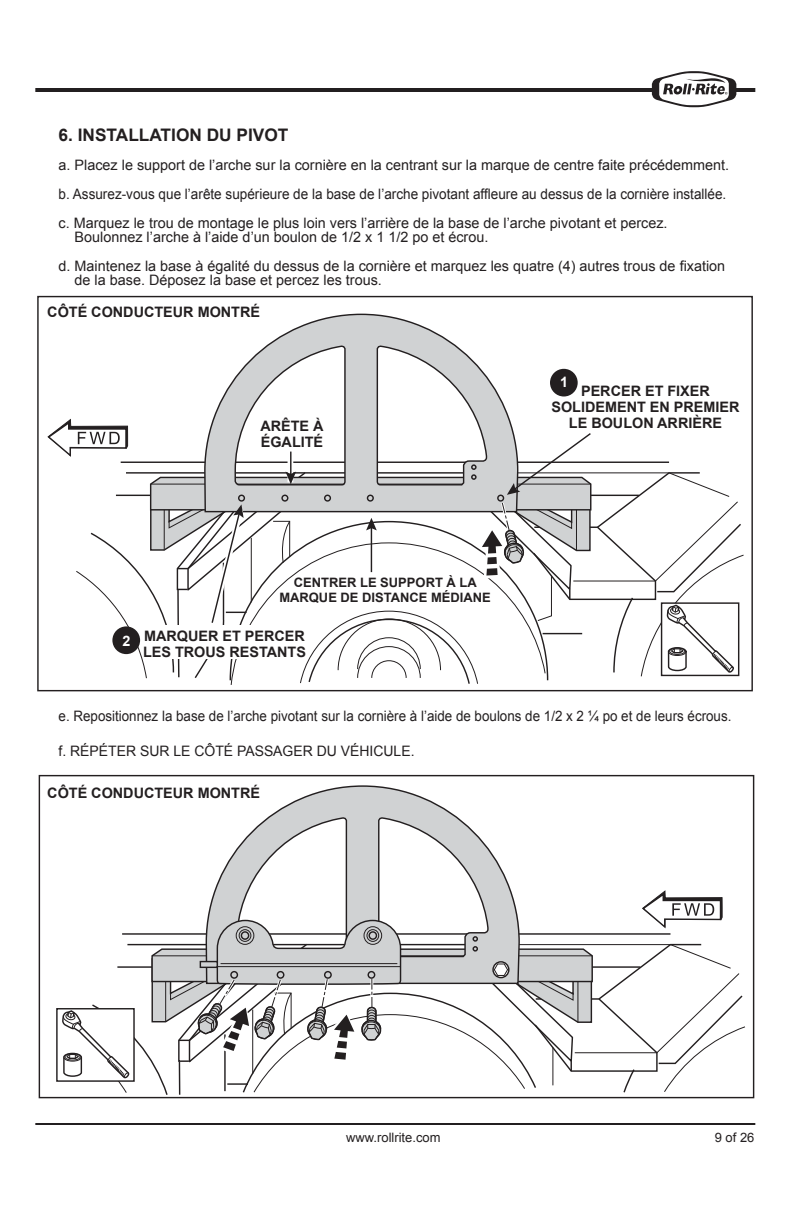
<style>
.page{position:relative;width:792px;height:1224px;background:#fff}
.page>*{position:absolute;margin:0;border:0;box-sizing:border-box;transform-origin:0 0}
.t1{font:700 17.2px "Arial";color:#231f20}
.t2{font:14.4px/28.8px "Arial";color:#231f20}
.t3{font:700 14.4px/15.8px "Arial";color:#231f20;text-align:center}
.t4{font:14.4px "Arial";color:#231f20;scale:.93 1}
.t5{font:700 14.4px "Arial";color:#fff}
.t6{font:700 13px/14.4px "Arial";color:#231f20;text-align:center}
.t7{font:13px "Arial";color:#231f20}
</style>
<div class="page">
<hr style="left:35px;top:88px;width:720px;height:4px;background:#231f20">
<svg style="left:652px;top:71px;width:84px;height:36px"></svg>
<hr style="left:35px;top:1123px;width:720px;height:2px;background:#231f20">
<svg style="left:213px;top:313px;width:297px;height:105px"></svg>
<div style="left:551px;top:370px;width:26px;height:25px;background:#231f20;border-radius:50%"></div>
<div style="left:550px;top:369px;width:28px;height:28px;border:2px solid #231f20;border-radius:50%"></div>
<svg style="left:214px;top:785px;width:297px;height:105px"></svg>
<div style="left:56px;top:1008px;width:79px;height:74px;background:#fff;border:1px solid #231f20"></div>
<svg style="left:61px;top:890px;width:685px;height:207px"></svg>
<svg style="left:47px;top:418px;width:697px;height:267px"></svg>
<div style="left:200px;top:961px;width:18px;height:7px;background:#d0d2d3;border:1px solid #231f20"></div>
<p class="t1" style="left:59px;top:124px;width:231px">6. INSTALLATION DU PIVOT</p>
<p class="t2" style="left:59px;top:151px;width:672px">a. Placez le support de l’arche sur la cornière en la centrant sur la marque de centre faite précédemment. b. Assurez-vous que l’arête supérieure de la base de l’arche pivotant affleure au dessus de la cornière installée. c. Marquez le trou de montage le plus loin vers l’arrière de la base de l’arche pivotant et percez.</p>
<p class="t2" style="left:59px;top:223px;width:668px;text-indent:16px">Boulonnez l’arche à l’aide d’un boulon de 1/2 x 1 1/2 po et écrou.<br>d. Maintenez la base à égalité du dessus de la cornière et marquez les quatre (4) autres trous de fixation</p>
<p class="t2" style="left:75px;top:266px;width:309px">de la base. Déposez la base et percez les trous.</p>
<p class="t3" style="left:47px;top:305px;width:214px">CÔTÉ CONDUCTEUR MONTRÉ</p>
<p class="t5" style="left:560px;top:373px;width:10px">1</p>
<p class="t3" style="left:552px;top:384px;width:190px">PERCER ET FIXER<br>SOLIDEMENT EN PREMIER</p>
<p class="t3" style="left:260px;top:418px;width:65px">ARÊTE À</p>
<p class="t3" style="left:569px;top:416px;width:155px">LE BOULON ARRIÈRE</p>
<p class="t3" style="left:261px;top:434px;width:64px">ÉGALITÉ</p>
<p class="t5" style="left:123px;top:631px;width:10px">2</p>
<p class="t6" style="left:279px;top:576px;width:213px">CENTRER LE SUPPORT À LA<br>MARQUE DE DISTANCE MÉDIANE</p>
<p class="t3" style="left:143px;top:629px;width:164px;text-align:left">MARQUER ET PERCER<br>LES TROUS RESTANTS</p>
<p class="t4" style="left:59px;top:707px;width:725px">e. Repositionnez la base de l’arche pivotant sur la cornière à l’aide de boulons de 1/2 x 2 ¼ po et de leurs écrous.</p>
<p class="t2" style="left:59px;top:736px;width:358px">f. RÉPÉTER SUR LE CÔTÉ PASSAGER DU VÉHICULE.</p>
<p class="t3" style="left:47px;top:786px;width:214px">CÔTÉ CONDUCTEUR MONTRÉ</p>
<p class="t7" style="left:346px;top:1129px;width:96px">www.rollrite.com</p>
<p class="t7" style="left:715px;top:1129px;width:41px">9 of 26</p>
</div>
